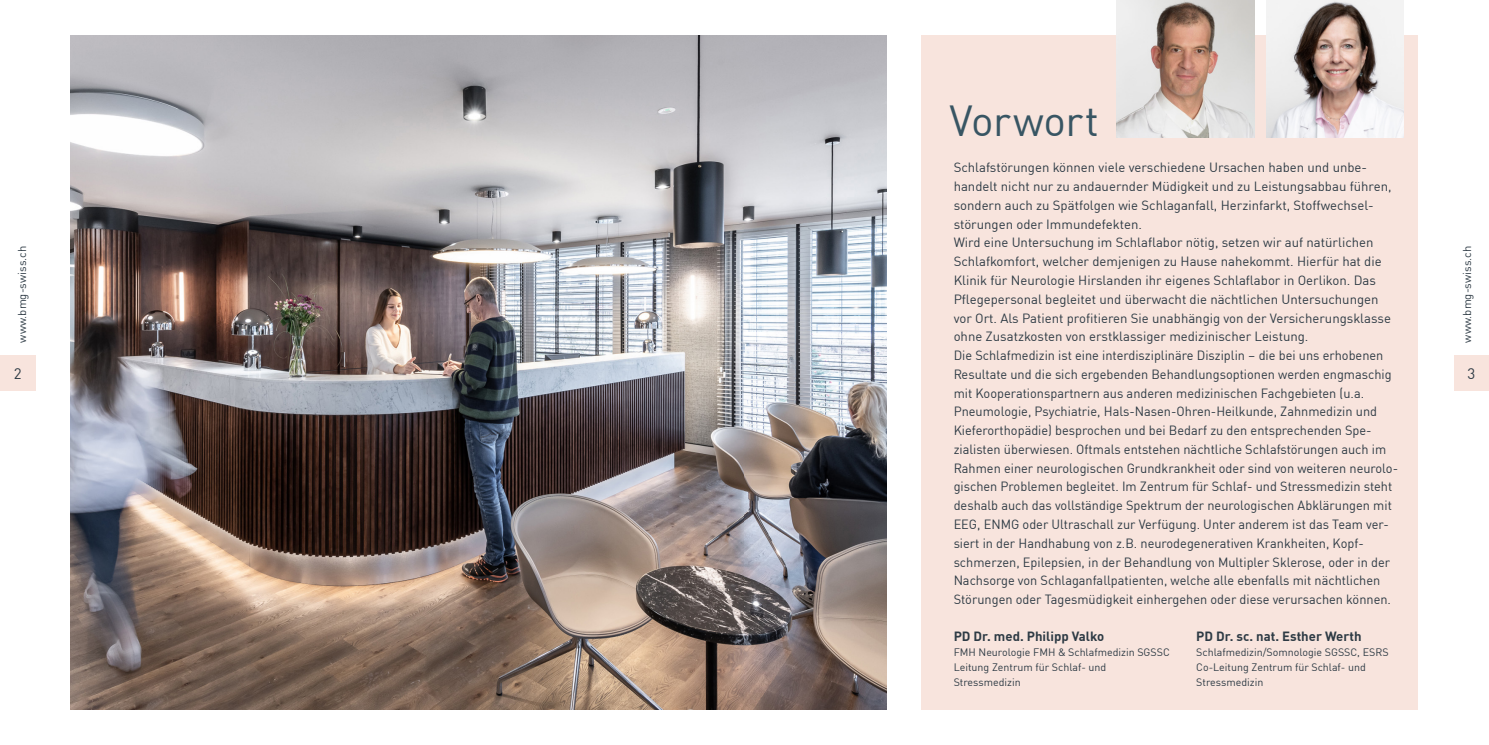
<style>
.page{position:relative;width:1489px;height:745px;background:#fff}
.page>*{position:absolute;margin:0;border:0;box-sizing:border-box;transform-origin:0 0}
.t1{font:42.5px "DINOT";letter-spacing:-.01em;color:#385563}
.t2{font:15px "DINOT";color:#2d3a44}
.t3{font:13.12px/18.8px "DINOT";color:#2d3a44}
.t4{font:700 13.12px "DINOT";color:#2d3a44}
.t5{font:11.25px "DINOT";color:#2d3a44}
.t6{font:10.62px "DINOT";color:#2d3a44}
</style>
<div class="page">
<div style="left:921px;top:35px;width:496px;height:674px;background:#f8e4dd"></div>
<img style="left:71px;top:35px;width:815px;height:674px">
<img style="left:1116px;top:0;width:138px;height:137px">
<img style="left:1266px;top:0;width:137px;height:137px">
<div style="left:0;top:354px;width:35px;height:36px;background:#f8e4dd"></div>
<div style="left:1453px;top:355px;width:35px;height:35px;background:#f8e4dd"></div>
<h1 class="t1" style="left:949px;top:88px;width:151px">Vorwort</h1>
<p class="t3" style="left:953px;top:157px;width:446px">Schlafstörungen können viele verschiedene Ursachen haben und unbe&shy;handelt nicht nur zu andauernder Müdigkeit und zu Leistungsabbau führen, sondern auch zu Spätfolgen wie Schlaganfall, Herzinfarkt, Stoffwechsel&shy;störungen oder Immundefekten.<br>Wird eine Untersuchung im Schlaflabor nötig, setzen wir auf natürlichen Schlafkomfort, welcher demjenigen zu Hause nahekommt. Hierfür hat die Klinik für Neurologie Hirslanden ihr eigenes Schlaflabor in Oerlikon. Das Pflegepersonal begleitet und überwacht die nächtlichen Untersuchungen vor Ort. Als Patient profitieren Sie unabhängig von der Versicherungsklasse ohne Zusatzkosten von erstklassiger medizinischer Leistung.<br>Die Schlafmedizin ist eine interdisziplinäre Disziplin – die bei uns erhobenen Resultate und die sich ergebenden Behandlungsoptionen werden engmaschig mit Kooperationspartnern aus anderen medizinischen Fachgebieten (u.a.<br>Pneumologie, Psychiatrie, Hals-Nasen-Ohren-Heilkunde, Zahnmedizin und Kieferorthopädie) besprochen und bei Bedarf zu den entsprechenden Spe&shy;zialisten überwiesen. Oftmals entstehen nächtliche Schlafstörungen auch im Rahmen einer neurologischen Grundkrankheit oder sind von weiteren neurolo&shy;gischen Problemen begleitet. Im Zentrum für Schlaf- und Stressmedizin steht deshalb auch das vollständige Spektrum der neurologischen Abklärungen mit EEG, ENMG oder Ultraschall zur Verfügung. Unter anderem ist das Team ver&shy;siert in der Handhabung von z.B. neurodegenerativen Krankheiten, Kopf&shy;schmerzen, Epilepsien, in der Behandlung von Multipler Sklerose, oder in der Nachsorge von Schlaganfallpatienten, welche alle ebenfalls mit nächtlichen Störungen oder Tagesmüdigkeit einhergehen oder diese verursachen können.</p>
<p class="t4" style="left:953px;top:625px;width:152px">PD Dr. med. Philipp Valko</p>
<p class="t4" style="left:1196px;top:625px;width:167px">PD Dr. sc. nat. Esther Werth</p>
<p class="t6" style="left:953px;top:643px;width:217px">FMH Neurologie FMH &amp; Schlafmedizin SGSSC</p>
<p class="t6" style="left:1196px;top:643px;width:194px">Schlafmedizin/Somnologie SGSSC, ESRS</p>
<p class="t6" style="left:953px;top:658px;width:154px">Leitung Zentrum für Schlaf- und</p>
<p class="t6" style="left:1196px;top:658px;width:171px">Co-Leitung Zentrum für Schlaf- und</p>
<p class="t6" style="left:953px;top:673px;width:69px">Stressmedizin</p>
<p class="t6" style="left:1196px;top:673px;width:69px">Stressmedizin</p>
<p class="t5" style="left:14px;top:342px;width:98px;rotate:-90deg">www.bmg-swiss.ch</p>
<p class="t5" style="left:1458px;top:342px;width:98px;rotate:-90deg">www.bmg-swiss.ch</p>
<p class="t2" style="left:14px;top:361px;width:9px">2</p>
<p class="t2" style="left:1467px;top:361px;width:9px">3</p>
</div>
